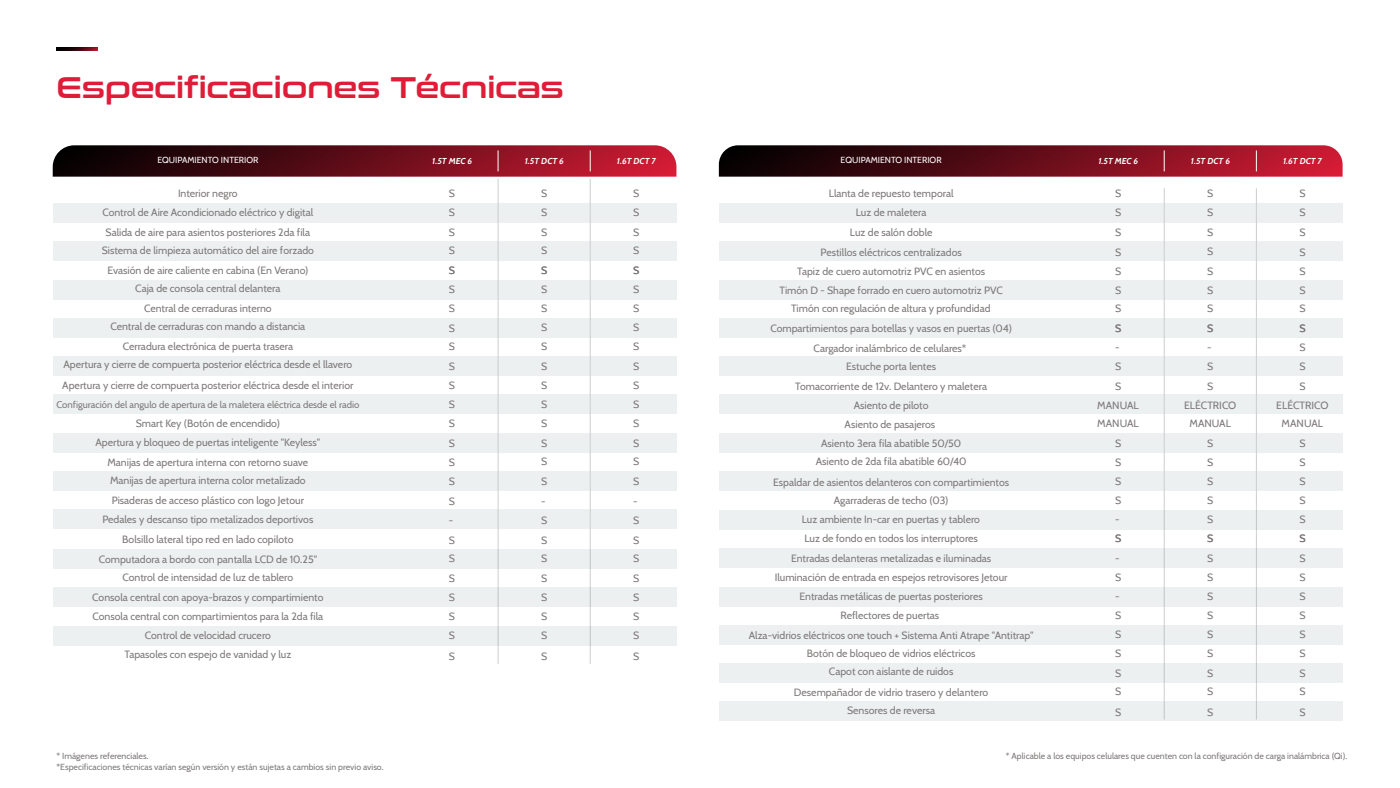
<style>
.page{position:relative;width:1400px;height:788px;background:#fff}
.page>*{position:absolute;margin:0;border:0;box-sizing:border-box;transform-origin:0 0}
.t1{font:29.75px "Conthrax Sb";color:#e01d38}
.t2{font:10.5px/19.2px "Cabin";color:#7d7878;text-align:center}
.t3{font:9.62px "Cabin";color:#7d7878}
.t4{font:8.75px "Cabin";color:#7d7878}
.t5{font:8.75px "Cabin";color:#fff}
.t6{font:italic 700 8.58px "Cabin";color:#fff}
</style>
<div class="page">
<div style="left:53px;top:203px;width:623px;height:19px;background:#ecf0f1"></div>
<div style="left:53px;top:242px;width:623px;height:19px;background:#ecf0f1"></div>
<div style="left:53px;top:280px;width:623px;height:19px;background:#ecf0f1"></div>
<div style="left:53px;top:318px;width:623px;height:19px;background:#ecf0f1"></div>
<div style="left:53px;top:356px;width:623px;height:19px;background:#ecf0f1"></div>
<div style="left:53px;top:395px;width:623px;height:19px;background:#ecf0f1"></div>
<div style="left:53px;top:433px;width:623px;height:19px;background:#ecf0f1"></div>
<div style="left:53px;top:471px;width:623px;height:19px;background:#ecf0f1"></div>
<div style="left:53px;top:509px;width:623px;height:20px;background:#ecf0f1"></div>
<div style="left:719px;top:203px;width:624px;height:19px;background:#ecf0f1"></div>
<div style="left:719px;top:242px;width:624px;height:19px;background:#ecf0f1"></div>
<div style="left:719px;top:280px;width:624px;height:19px;background:#ecf0f1"></div>
<div style="left:719px;top:318px;width:624px;height:19px;background:#ecf0f1"></div>
<div style="left:719px;top:356px;width:624px;height:19px;background:#ecf0f1"></div>
<div style="left:719px;top:395px;width:624px;height:19px;background:#ecf0f1"></div>
<div style="left:719px;top:433px;width:624px;height:19px;background:#ecf0f1"></div>
<div style="left:719px;top:471px;width:624px;height:19px;background:#ecf0f1"></div>
<hr style="left:498px;top:179px;width:1px;height:485px;background:#cdcdcd">
<hr style="left:590px;top:179px;width:1px;height:485px;background:#cdcdcd">
<div style="left:53px;top:549px;width:623px;height:19px;background:#ecf0f1"></div>
<div style="left:53px;top:587px;width:623px;height:19px;background:#ecf0f1"></div>
<div style="left:53px;top:626px;width:623px;height:19px;background:#ecf0f1"></div>
<hr style="left:1256px;top:188px;width:1px;height:531px;background:#cdcdcd">
<hr style="left:1164px;top:188px;width:1px;height:531px;background:#cdcdcd">
<div style="left:719px;top:510px;width:624px;height:19px;background:#ecf0f1"></div>
<div style="left:719px;top:548px;width:624px;height:19px;background:#ecf0f1"></div>
<div style="left:719px;top:587px;width:624px;height:19px;background:#ecf0f1"></div>
<div style="left:719px;top:625px;width:624px;height:19px;background:#ecf0f1"></div>
<div style="left:719px;top:663px;width:624px;height:19px;background:#ecf0f1"></div>
<div style="left:719px;top:701px;width:624px;height:20px;background:#ecf0f1"></div>
<svg style="left:57px;top:48px;width:40px;height:3px"></svg>
<svg style="left:53px;top:145px;width:623px;height:32px;background:#6a1420"></svg>
<svg style="left:719px;top:145px;width:624px;height:32px;background:#6a1420"></svg>
<h1 class="t1" style="left:57px;top:65px;width:509px">Especificaciones Técnicas</h1>
<p class="t5" style="left:157px;top:153px;width:103px">EQUIPAMIENTO INTERIOR</p>
<p class="t2" style="left:102px;top:182px;width:212px;line-height:19.6px">Interior negro<br>Control de Aire Acondicionado eléctrico y digital<br>Salida de aire para asientos posteriores 2da fila</p>
<p class="t2" style="left:102px;top:240px;width:214px;line-height:19.5px">Sistema de limpieza automático del aire forzado<br>Evasión de aire caliente en cabina (En Verano)</p>
<p class="t2" style="left:144px;top:298px;width:129px">Central de cerraduras interno</p>
<p class="t2" style="left:135px;top:278px;width:147px">Caja de consola central delantera</p>
<p class="t2" style="left:63px;top:316px;width:290px">Central de cerraduras con mando a distancia<br>Cerradura electrónica de puerta trasera<br>Apertura y cierre de compuerta posterior eléctrica desde el llavero</p>
<p class="t2" style="left:62px;top:374px;width:293px">Apertura y cierre de compuerta posterior eléctrica desde el interior</p>
<p class="t3" style="left:56px;top:397px;width:304px">Configuración del angulo de apertura de la maletera eléctrica desde el radio</p>
<p class="t2" style="left:95px;top:412px;width:226px;line-height:19.5px">Smart Key (Botón de encendido)<br>Apertura y bloqueo de puertas inteligente "Keyless"<br>Manijas de apertura interna con retorno suave</p>
<p class="t2" style="left:102px;top:470px;width:213px">Manijas de apertura interna color metalizado<br>Pisaderas de acceso plástico con logo Jetour<br>Pedales y descanso tipo metalizados deportivos</p>
<p class="t2" style="left:92px;top:529px;width:233px">Bolsillo lateral tipo red en lado copiloto Computadora a bordo con pantalla LCD de 10.25" Control de intensidad de luz de tablero<br>Consola central con apoya-brazos y compartimiento Consola central con compartimientos para la 2da fila</p>
<p class="t2" style="left:124px;top:624px;width:169px;line-height:19.5px">Control de velocidad crucero<br>Tapasoles con espejo de vanidad y luz</p>
<p class="t5" style="left:841px;top:153px;width:103px">EQUIPAMIENTO INTERIOR</p>
<p class="t6" style="left:432px;top:156px;width:41px">1.5T MEC 6</p>
<p class="t6" style="left:525px;top:156px;width:41px">1.5T DCT 6</p>
<p class="t6" style="left:617px;top:156px;width:40px">1.6T DCT 7</p>
<p class="t6" style="left:1098px;top:156px;width:41px">1.5T MEC 6</p>
<p class="t6" style="left:1191px;top:156px;width:41px">1.5T DCT 6</p>
<p class="t6" style="left:1283px;top:156px;width:40px">1.6T DCT 7</p>
<p class="t2" style="left:541px;top:182px;width:8px;line-height:19.6px;text-align:justify">S S S</p>
<p class="t2" style="left:541px;top:240px;width:8px">S</p>
<p class="t2" style="left:541px;top:279px;width:8px">S</p>
<p class="t2" style="left:449px;top:182px;width:8px;line-height:19.6px;text-align:justify">S S S</p>
<p class="t2" style="left:449px;top:240px;width:8px">S</p>
<p class="t2" style="left:449px;top:279px;width:8px">S</p>
<p class="t2" style="left:449px;top:317px;width:8px;text-align:justify">S S S S S S S S S</p>
<p class="t2" style="left:449px;top:491px;width:8px">S</p>
<p class="t2" style="left:541px;top:260px;width:8px">S</p>
<p class="t2" style="left:449px;top:260px;width:8px">S</p>
<p class="t2" style="left:449px;top:298px;width:8px">S</p>
<p class="t2" style="left:541px;top:298px;width:8px;text-align:justify">S S S S S S S S S S</p>
<p class="t2" style="left:541px;top:491px;width:6px">-</p>
<p class="t2" style="left:449px;top:510px;width:8px;text-align:left">-<br>S<br>S<br>S<br>S<br>S<br>S</p>
<p class="t2" style="left:449px;top:645px;width:8px">S</p>
<p class="t2" style="left:541px;top:510px;width:8px;text-align:justify">S S S S S S S</p>
<p class="t2" style="left:541px;top:645px;width:8px">S</p>
<p class="t2" style="left:633px;top:182px;width:8px;line-height:19.6px;text-align:justify">S S S</p>
<p class="t2" style="left:633px;top:240px;width:8px">S</p>
<p class="t2" style="left:633px;top:279px;width:8px;text-align:justify">S S S S S S S S S S S</p>
<p class="t2" style="left:633px;top:491px;width:6px">-</p>
<p class="t2" style="left:633px;top:260px;width:8px">S</p>
<p class="t2" style="left:633px;top:510px;width:8px;text-align:justify">S S S S S S S</p>
<p class="t2" style="left:633px;top:645px;width:8px">S</p>
<p class="t2" style="left:779px;top:183px;width:225px">Llanta de repuesto temporal<br>Luz de maletera<br>Luz de salón doble<br>Pestillos eléctricos centralizados<br>Tapiz de cuero automotriz PVC en asientos<br>Timón D - Shape forrado en cuero automotriz PVC Timón con regulación de altura y profundidad</p>
<p class="t2" style="left:770px;top:318px;width:243px;line-height:18.9px">Compartimientos para botellas y vasos en puertas (04)<br>Cargador inalámbrico de celulares*<br>Estuche porta lentes<br>Tomacorriente de 12v. Delantero y maletera<br>Asiento de piloto<br>Asiento de pasajeros<br>Asiento 3era fila abatible 50/50<br>Asiento de 2da fila abatible 60/40</p>
<p class="t2" style="left:773px;top:472px;width:238px">Espaldar de asientos delanteros con compartimientos</p>
<p class="t2" style="left:802px;top:491px;width:180px;line-height:18.5px">Agarraderas de techo (03)<br>Luz ambiente In-car en puertas y tablero</p>
<p class="t2" style="left:749px;top:528px;width:286px;line-height:18.9px">Luz de fondo en todos los interruptores<br>Entradas delanteras metalizadas e iluminadas<br>Iluminación de entrada en espejos retrovisores Jetour<br>Entradas metálicas de puertas posteriores<br>Reflectores de puertas<br>Alza-vidrios eléctricos one touch + Sistema Anti Atrape "Antitrap" Botón de bloqueo de vidrios eléctricos<br>Capot con aislante de ruidos</p>
<p class="t2" style="left:794px;top:682px;width:196px">Desempañador de vidrio trasero y delantero</p>
<p class="t2" style="left:1115px;top:183px;width:8px;text-align:justify">S S S S S S S</p>
<p class="t2" style="left:1097px;top:337px;width:43px">-<br>S<br>S<br>MANUAL<br>MANUAL<br>S<br>S<br>S</p>
<p class="t2" style="left:1115px;top:318px;width:8px">S</p>
<p class="t2" style="left:1115px;top:491px;width:8px;line-height:18.5px;text-align:left">S -</p>
<p class="t2" style="left:1115px;top:548px;width:8px;text-align:left">-<br>S -<br>S<br>S<br>S<br>S<br>S</p>
<p class="t2" style="left:1115px;top:528px;width:8px">S</p>
<p class="t2" style="left:1207px;top:183px;width:8px;text-align:justify">S S S S S S S</p>
<p class="t2" style="left:1184px;top:337px;width:54px">-<br>S<br>S<br>ELÉCTRICO<br>MANUAL<br>S<br>S<br>S</p>
<p class="t2" style="left:1207px;top:318px;width:8px">S</p>
<p class="t2" style="left:1207px;top:491px;width:8px;line-height:18.5px;text-align:left">S<br>S</p>
<p class="t2" style="left:1207px;top:548px;width:8px;text-align:justify">S S S S S S S S</p>
<p class="t2" style="left:1207px;top:528px;width:8px">S</p>
<p class="t2" style="left:1299px;top:183px;width:8px;line-height:19.5px;text-align:justify">S S S S S</p>
<p class="t2" style="left:1299px;top:298px;width:8px">S</p>
<p class="t2" style="left:1276px;top:337px;width:54px">S<br>S<br>S<br>ELÉCTRICO<br>MANUAL<br>S<br>S<br>S</p>
<p class="t2" style="left:1299px;top:280px;width:8px">S</p>
<p class="t2" style="left:1299px;top:318px;width:8px">S</p>
<p class="t2" style="left:1299px;top:490px;width:8px">S</p>
<p class="t2" style="left:1299px;top:509px;width:8px">S</p>
<p class="t2" style="left:1299px;top:548px;width:8px;text-align:justify">S S S S S S S</p>
<p class="t2" style="left:1299px;top:528px;width:8px">S</p>
<p class="t2" style="left:1299px;top:681px;width:8px">S</p>
<p class="t2" style="left:847px;top:700px;width:90px">Sensores de reversa</p>
<p class="t2" style="left:1115px;top:702px;width:8px">S</p>
<p class="t2" style="left:1207px;top:702px;width:8px">S</p>
<p class="t2" style="left:1299px;top:702px;width:8px">S</p>
<p class="t4" style="left:57px;top:749px;width:93px">* Imágenes referenciales.</p>
<p class="t4" style="left:1006px;top:749px;width:343px">* Aplicable a los equipos celulares que cuenten con la configuración de carga inalámbrica (Qi).</p>
<p class="t4" style="left:57px;top:759px;width:329px">*Especificaciones técnicas varían según versión y están sujetas a cambios sin previo aviso.</p>
</div>
